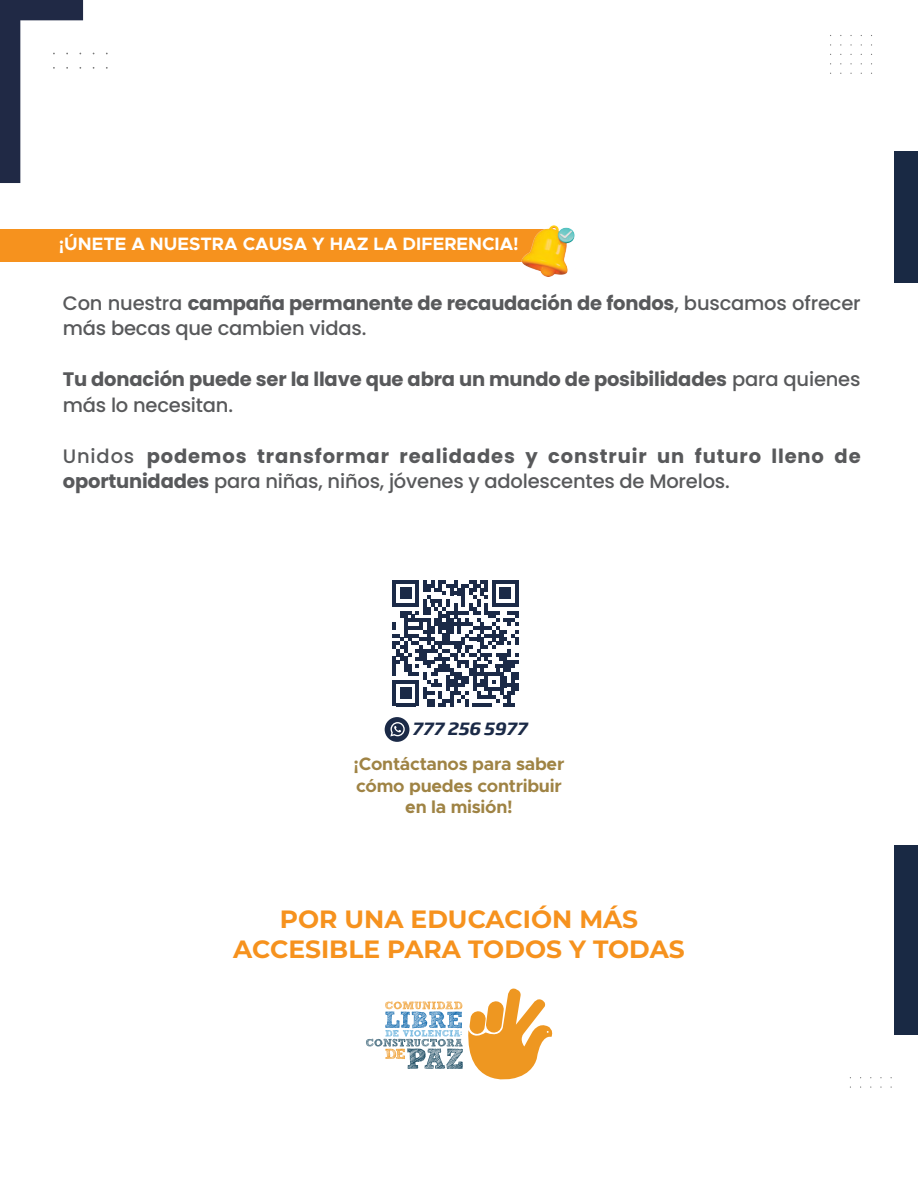
<style>
.page{position:relative;width:918px;height:1188px;background:#fff}
.page>*{position:absolute;margin:0;border:0;box-sizing:border-box;transform-origin:0 0}
.t1{font:700 25.05px/30px "Montserrat";color:#f6921e;text-align:center}
.t2{font:700 19.5px/25.5px "Poppins";letter-spacing:.045em;color:#58595b}
.t3{font:500 19.5px/25.5px "Poppins";letter-spacing:-.01em;color:#58595b}
.t4{font:700 19.5px/25.5px "Poppins";letter-spacing:-.01em;color:#58595b}
.t5{font:700 18px/21.6px "Metropolis";letter-spacing:-.015em;color:#9f8344;text-align:center}
.t6{font:700 18px "Metropolis";color:#fff}
.t7{font:italic 700 16.65px "Soho Gothic Pro";color:#1b2a47}
.s1{font-weight:700}
.s2{font-weight:500}
</style>
<div class="page">
<svg style="left:0;top:0;width:83px;height:183px"></svg>
<div style="left:894px;top:151px;width:24px;height:132px;background:#192944"></div>
<div style="left:894px;top:845px;width:24px;height:190px;background:#192944"></div>
<div style="left:0;top:229px;width:551px;height:33px;background:#f6921e"></div>
<svg style="left:392px;top:580px;width:127px;height:126px"></svg>
<svg style="left:385px;top:717px;width:24px;height:25px"></svg>
<img style="left:521px;top:225px;width:54px;height:52px">
<svg style="left:366px;top:988px;width:187px;height:92px"></svg>
<p class="t6" style="left:59px;top:233px;width:461px">¡ÚNETE A NUESTRA CAUSA Y HAZ LA DIFERENCIA!</p>
<p class="t3" style="left:63px;top:291px;width:799px">Con nuestra <span class="s1">campaña permanente de recaudación de fondos</span>, buscamos ofrecer más becas que cambien vidas.</p>
<p class="t4" style="left:63px;top:367px;width:799px">Tu donación puede ser la llave que abra un mundo de posibilidades <span class="s2">para quienes más lo necesitan.</span></p>
<p class="t2" style="left:63px;top:444px;width:799px"><span class="s2">Unidos</span> podemos transformar realidades y construir un futuro lleno de oportunidades <span class="s2">para niñas, niños, jóvenes y adolescentes de Morelos.</span></p>
<p class="t7" style="left:412px;top:715px;width:117px">777 256 5977</p>
<p class="t5" style="left:354px;top:753px;width:212px">¡Contáctanos para saber cómo puedes contribuir en la misión!</p>
<p class="t1" style="left:233px;top:903px;width:453px">POR UNA EDUCACIÓN MÁS<br>ACCESIBLE PARA TODOS Y TODAS</p>
</div>
